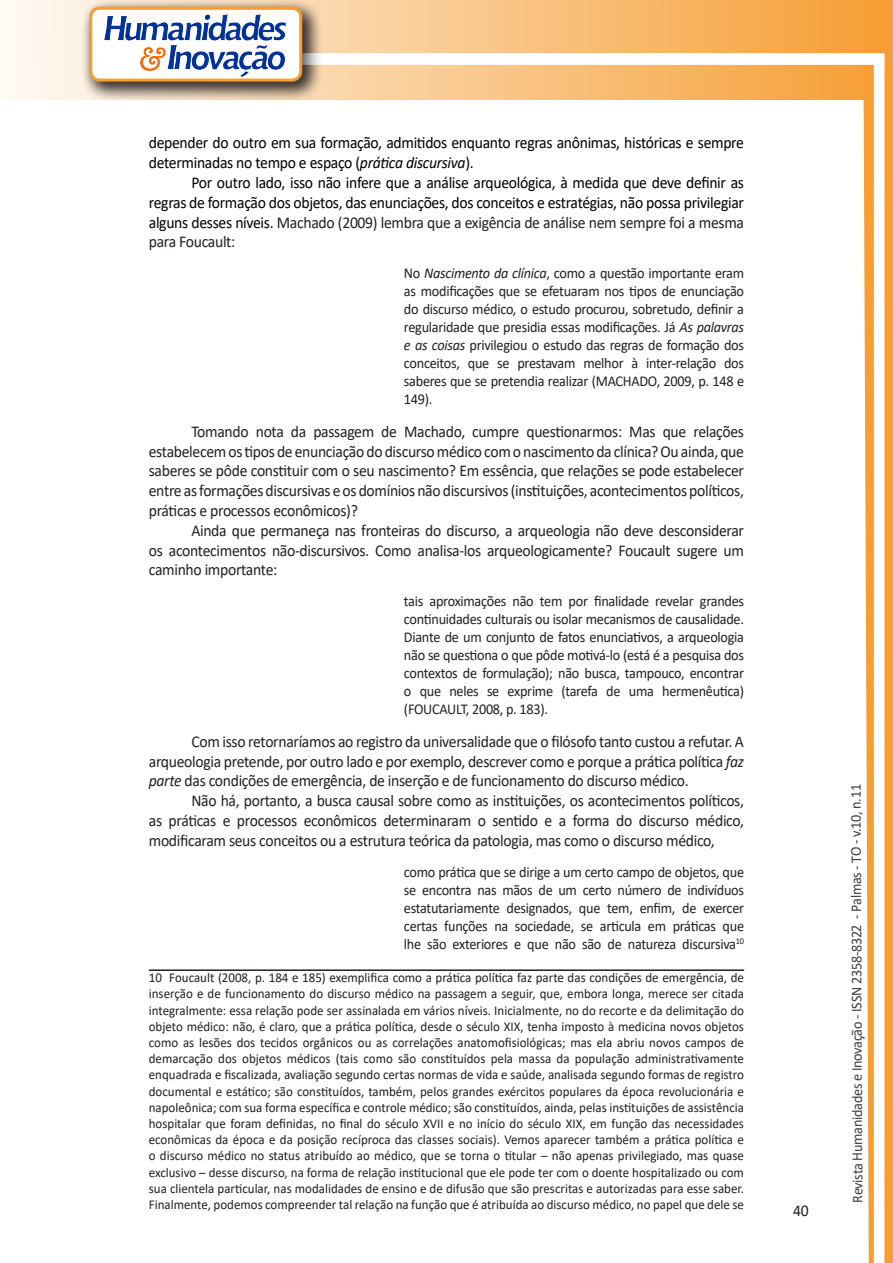
<style>
.page{position:relative;width:893px;height:1263px;background:#fff}
.page>*{position:absolute;margin:0;border:0;box-sizing:border-box;transform-origin:0 0}
.texto{font:16.5px/19.8px "Calibri";letter-spacing:-.02em;color:#231f20;text-align:justify;scale:.95 1}
.texto-2{font:16.5px/19.8px "Calibri";letter-spacing:-.02em;color:#000;scale:.95 1}
.citacao{font:15px/18px "Calibri";letter-spacing:-.02em;color:#231f20;text-align:justify;scale:.95 1}
.t1{font:15px "Calibri";letter-spacing:-.025em;color:#3e3e3f;scale:.95 1}
.Rodapé{font:13.5px/16.2px "Calibri";color:#231f20;text-align:justify;scale:.96 1}
.s1{font-style:italic}
.s2{color:#231f20}
</style>
<div class="page">
<svg style="left:5px;top:0;width:858px;height:100px"></svg>
<div style="left:302px;top:53px;width:582px;height:12px;background:#fff;border:2px solid #fff"></div>
<svg style="left:863px;top:0;width:30px;height:1263px"></svg>
<div style="left:81px;top:0;width:241px;height:102px;background:#231f20;opacity:.75"></div>
<div style="left:91px;top:8px;width:210px;height:72px;background:#fff;border-radius:9px"></div>
<img style="left:104px;top:14px;width:181px;height:62px">
<div style="left:89px;top:7px;width:213px;height:75px;border:3px solid #f69e34;border-radius:9px"></div>
<hr style="left:149px;top:969px;width:595px;height:2px;background:#231f20">
<p class="texto-2" style="left:149px;top:133px;width:628px">depender do outro em sua formação, admitidos enquanto regras anônimas, históricas e sempre determinadas no tempo e espaço (<span class="s1">prática discursiva</span>).</p>
<p class="texto-2" style="left:149px;top:172px;width:628px;text-align:justify;text-indent:43px">Por outro lado, isso não infere que a análise arqueológica, à medida que deve definir as regras de formação dos objetos, das enunciações, dos conceitos e estratégias, não possa privilegiar alguns desses níveis. <span class="s2">Machado (2009) lembra que a exigência de análise nem sempre foi a mesma para Foucault:</span></p>
<p class="citacao" style="left:404px;top:264px;width:360px">No <span class="s1">Nascimento da clínica</span>, como a questão importante eram as modificações que se efetuaram nos tipos de enunciação do discurso médico, o estudo procurou, sobretudo, definir a regularidade que presidia essas modificações. Já <span class="s1">As palavras e as coisas</span> privilegiou o estudo das regras de formação dos conceitos, que se prestavam melhor à inter-relação dos saberes que se pretendia realizar (MACHADO, 2009, p. 148 e 149).</p>
<p class="texto" style="left:149px;top:421px;width:628px;text-indent:43px">Tomando nota da passagem de Machado, cumpre questionarmos: Mas que relações estabelecem os tipos de enunciação do discurso médico com o nascimento da clínica? Ou ainda, que saberes se pôde constituir com o seu nascimento? Em essência, que relações se pode estabelecer entre as formações discursivas e os domínios não discursivos (instituições, acontecimentos políticos, práticas e processos econômicos)?</p>
<p class="texto" style="left:149px;top:520px;width:628px;text-indent:43px">Ainda que permaneça nas fronteiras do discurso, a arqueologia não deve desconsiderar os acontecimentos não-discursivos. Como analisa-los arqueologicamente? Foucault sugere um caminho importante:</p>
<p class="citacao" style="left:404px;top:592px;width:360px">tais aproximações não tem por finalidade revelar grandes continuidades culturais ou isolar mecanismos de causalidade.<br>Diante de um conjunto de fatos enunciativos, a arqueologia não se questiona o que pôde motivá-lo (está é a pesquisa dos contextos de formulação); não busca, tampouco, encontrar o que neles se exprime (tarefa de uma hermenêutica) (FOUCAULT, 2008, p. 183).</p>
<p class="texto" style="left:149px;top:731px;width:628px;text-indent:43px">Com isso retornaríamos ao registro da universalidade que o filósofo tanto custou a refutar. A arqueologia pretende, por outro lado e por exemplo, descrever como e porque a prática política <span class="s1">faz parte</span> das condições de emergência, de inserção e de funcionamento do discurso médico.</p>
<p class="texto" style="left:149px;top:790px;width:628px;text-indent:43px">Não há, portanto, a busca causal sobre como as instituições, os acontecimentos políticos, as práticas e processos econômicos determinaram o sentido e a forma do discurso médico, modificaram seus conceitos ou a estrutura teórica da patologia, mas como o discurso médico,</p>
<p class="citacao" style="left:404px;top:862px;width:360px">como prática que se dirige a um certo campo de objetos, que se encontra nas mãos de um certo número de indivíduos estatutariamente designados, que tem, enfim, de exercer certas funções na sociedade, se articula em práticas que lhe são exteriores e que não são de natureza discursiva<sup>10</sup></p>
<p class="Rodapé" style="left:149px;top:969px;width:621px">10 Foucault (2008, p. 184 e 185) exemplifica como a prática política faz parte das condições de emergência, de inserção e de funcionamento do discurso médico na passagem a seguir, que, embora longa, merece ser citada integralmente: essa relação pode ser assinalada em vários níveis. Inicialmente, no do recorte e da delimitação do objeto médico: não, é claro, que a prática política, desde o século XIX, tenha imposto à medicina novos objetos como as lesões dos tecidos orgânicos ou as correlações anatomofisiológicas; mas ela abriu novos campos de demarcação dos objetos médicos (tais como são constituídos pela massa da população administrativamente enquadrada e fiscalizada, avaliação segundo certas normas de vida e saúde, analisada segundo formas de registro documental e estático; são constituídos, também, pelos grandes exércitos populares da época revolucionária e napoleônica; com sua forma específica e controle médico; são constituídos, ainda, pelas instituições de assistência hospitalar que foram definidas, no final do século XVII e no início do século XIX, em função das necessidades econômicas da época e da posição recíproca das classes sociais). Vemos aparecer também a prática política e o discurso médico no status atribuído ao médico, que se torna o titular – não apenas privilegiado, mas quase exclusivo – desse discurso, na forma de relação institucional que ele pode ter com o doente hospitalizado ou com sua clientela particular, nas modalidades de ensino e de difusão que são prescritas e autorizadas para esse saber.<br>Finalmente, podemos compreender tal relação na função que é atribuída ao discurso médico, no papel que dele se</p>
<p class="texto" style="left:793px;top:1200px;width:18px">40</p>
<p class="t1" style="left:846px;top:1203px;width:442px;rotate:-90deg">Revista Humanidades e Inovação - ISSN 2358-8322 - Palmas - TO - v.10, n.11</p>
</div>
